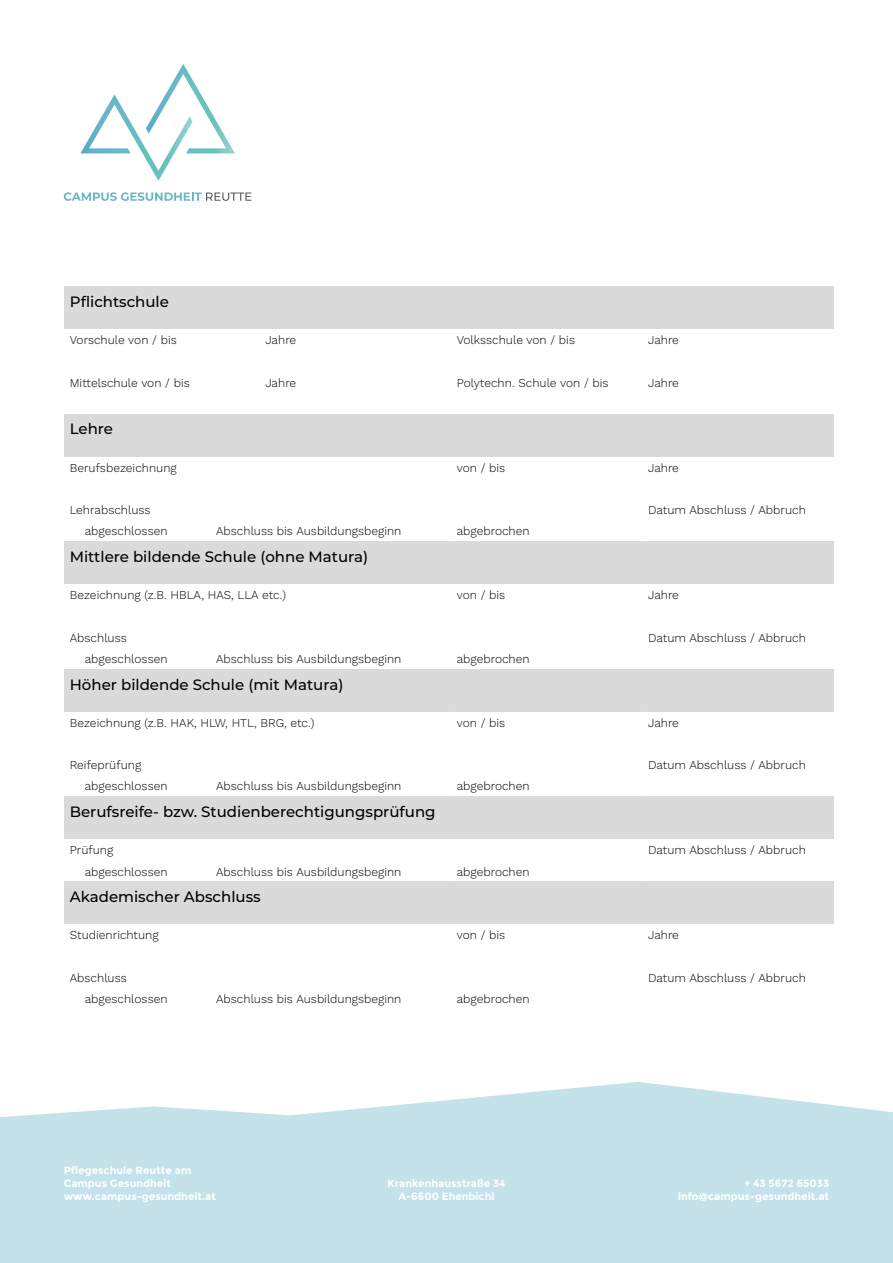
<style>
.page{position:relative;width:893px;height:1263px;background:#fff}
.page>*{position:absolute;margin:0;border:0;box-sizing:border-box;transform-origin:0 0}
.t1{font:500 15px "Montserrat";color:#000}
.t2{font:300 12px "Work Sans";color:#000}
.t3{font:700 10.5px/12.6px "Montserrat";color:#fff;text-align:center}
</style>
<div class="page">
<div style="left:64px;top:286px;width:769px;height:43px;background:#dadada"></div>
<div style="left:64px;top:414px;width:769px;height:42px;background:#dadada"></div>
<div style="left:64px;top:541px;width:769px;height:43px;background:#dadada"></div>
<div style="left:64px;top:669px;width:769px;height:42px;background:#dadada"></div>
<div style="left:64px;top:797px;width:769px;height:42px;background:#dadada"></div>
<div style="left:64px;top:882px;width:769px;height:42px;background:#dadada"></div>
<svg style="left:0;top:1082px;width:893px;height:181px;background:#c9e5eb"></svg>
<svg style="left:80px;top:64px;width:155px;height:117px"></svg>
<svg style="left:64px;top:192px;width:187px;height:9px"></svg>
<p class="t1" style="left:70px;top:291px;width:101px">Pflichtschule</p>
<p class="t2" style="left:70px;top:333px;width:109px">Vorschule von / bis</p>
<p class="t2" style="left:265px;top:333px;width:32px">Jahre</p>
<p class="t2" style="left:457px;top:333px;width:120px">Volksschule von / bis</p>
<p class="t2" style="left:648px;top:333px;width:32px">Jahre</p>
<p class="t2" style="left:70px;top:375px;width:122px">Mittelschule von / bis</p>
<p class="t2" style="left:265px;top:375px;width:32px">Jahre</p>
<p class="t2" style="left:457px;top:375px;width:153px">Polytechn. Schule von / bis</p>
<p class="t2" style="left:648px;top:375px;width:32px">Jahre</p>
<p class="t1" style="left:70px;top:419px;width:45px">Lehre</p>
<p class="t2" style="left:70px;top:460px;width:108px">Berufsbezeichnung</p>
<p class="t2" style="left:457px;top:460px;width:50px">von / bis</p>
<p class="t2" style="left:648px;top:460px;width:32px">Jahre</p>
<p class="t2" style="left:70px;top:503px;width:82px">Lehrabschluss</p>
<p class="t2" style="left:648px;top:503px;width:159px">Datum Abschluss / Abbruch</p>
<p class="t2" style="left:85px;top:524px;width:84px">abgeschlossen</p>
<p class="t2" style="left:216px;top:524px;width:187px">Abschluss bis Ausbildungsbeginn</p>
<p class="t2" style="left:457px;top:524px;width:74px">abgebrochen</p>
<p class="t1" style="left:70px;top:546px;width:300px">Mittlere bildende Schule (ohne Matura)</p>
<p class="t2" style="left:70px;top:588px;width:218px">Bezeichnung (z.B. HBLA, HAS, LLA etc.)</p>
<p class="t2" style="left:457px;top:588px;width:50px">von / bis</p>
<p class="t2" style="left:648px;top:588px;width:32px">Jahre</p>
<p class="t2" style="left:70px;top:630px;width:59px">Abschluss</p>
<p class="t2" style="left:648px;top:630px;width:159px">Datum Abschluss / Abbruch</p>
<p class="t2" style="left:85px;top:652px;width:84px">abgeschlossen</p>
<p class="t2" style="left:216px;top:652px;width:187px">Abschluss bis Ausbildungsbeginn</p>
<p class="t2" style="left:457px;top:652px;width:74px">abgebrochen</p>
<p class="t1" style="left:70px;top:674px;width:275px">Höher bildende Schule (mit Matura)</p>
<p class="t2" style="left:70px;top:715px;width:246px">Bezeichnung (z.B. HAK, HLW, HTL, BRG, etc.)</p>
<p class="t2" style="left:457px;top:715px;width:50px">von / bis</p>
<p class="t2" style="left:648px;top:715px;width:32px">Jahre</p>
<p class="t2" style="left:70px;top:758px;width:73px">Reifeprüfung</p>
<p class="t2" style="left:648px;top:758px;width:159px">Datum Abschluss / Abbruch</p>
<p class="t2" style="left:85px;top:779px;width:84px">abgeschlossen</p>
<p class="t2" style="left:216px;top:779px;width:187px">Abschluss bis Ausbildungsbeginn</p>
<p class="t2" style="left:457px;top:779px;width:74px">abgebrochen</p>
<p class="t1" style="left:70px;top:801px;width:367px">Berufsreife- bzw. Studienberechtigungsprüfung</p>
<p class="t2" style="left:70px;top:843px;width:45px">Prüfung</p>
<p class="t2" style="left:648px;top:843px;width:159px">Datum Abschluss / Abbruch</p>
<p class="t2" style="left:85px;top:864px;width:84px">abgeschlossen</p>
<p class="t2" style="left:216px;top:864px;width:187px">Abschluss bis Ausbildungsbeginn</p>
<p class="t2" style="left:457px;top:864px;width:74px">abgebrochen</p>
<p class="t1" style="left:70px;top:886px;width:192px">Akademischer Abschluss</p>
<p class="t2" style="left:70px;top:928px;width:90px">Studienrichtung</p>
<p class="t2" style="left:457px;top:928px;width:50px">von / bis</p>
<p class="t2" style="left:648px;top:928px;width:32px">Jahre</p>
<p class="t2" style="left:70px;top:971px;width:59px">Abschluss</p>
<p class="t2" style="left:648px;top:971px;width:159px">Datum Abschluss / Abbruch</p>
<p class="t2" style="left:85px;top:992px;width:84px">abgeschlossen</p>
<p class="t2" style="left:216px;top:992px;width:187px">Abschluss bis Ausbildungsbeginn</p>
<p class="t2" style="left:457px;top:992px;width:74px">abgebrochen</p>
<p class="t3" style="left:64px;top:1164px;width:154px;text-align:left">Pflegeschule Reutte am<br>Campus Gesundheit www.campus-gesundheit.at</p>
<p class="t3" style="left:387px;top:1177px;width:120px">Krankenhausstraße 34<br>A-6600 Ehenbichl</p>
<p class="t3" style="left:678px;top:1177px;width:153px;text-align:right">+ 43 5672 65033 info@campus-gesundheit.at</p>
</div>
